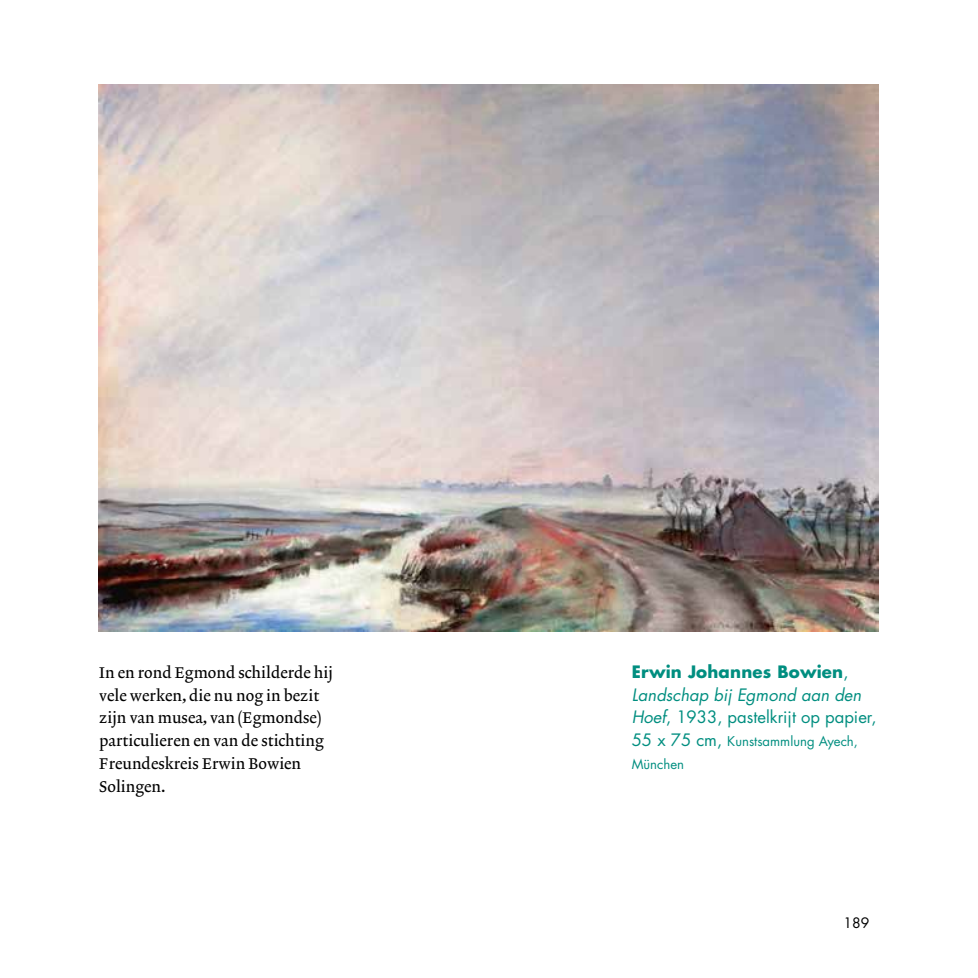
<style>
.page{position:relative;width:978px;height:978px;background:#fff}
.page>*{position:absolute;margin:0;border:0;box-sizing:border-box;transform-origin:0 0}
.t1{font:italic 16.62px/22.8px "Futura";color:#008e80}
.t2{font:15.75px/22.8px "Lexicon No 2 A Roman Txt";color:#000}
.t3{font:14px "Futura";color:#000}
.t4{font:13.12px/22.8px "Futura";color:#008e80}
.s1{font-weight:700;font-style:normal}
.s2{font-style:normal}
.s3{font-size:16.62px}
</style>
<div class="page">
<img style="left:99px;top:85px;width:779px;height:547px">
<p class="t2" style="left:99px;top:661px;width:235px">In en rond Egmond schilderde hij vele werken, die nu nog in bezit zijn van musea, van (Egmondse) particulieren en van de stichting<br>Freundeskreis Erwin Bowien<br>Solingen.</p>
<p class="t1" style="left:631px;top:660px;width:246px"><span class="s1">Erwin Johannes Bowien</span><span class="s2">,<br></span>Landschap bij Egmond aan den<br>Hoef<span class="s2">, 1933, pastelkrijt op papier,</span></p>
<p class="t4" style="left:631px;top:729px;width:228px"><span class="s3">55 x 75 cm,</span> Kunstsammlung Ayech,<br>München</p>
<p class="t3" style="left:843px;top:913px;width:27px">189</p>
</div>
